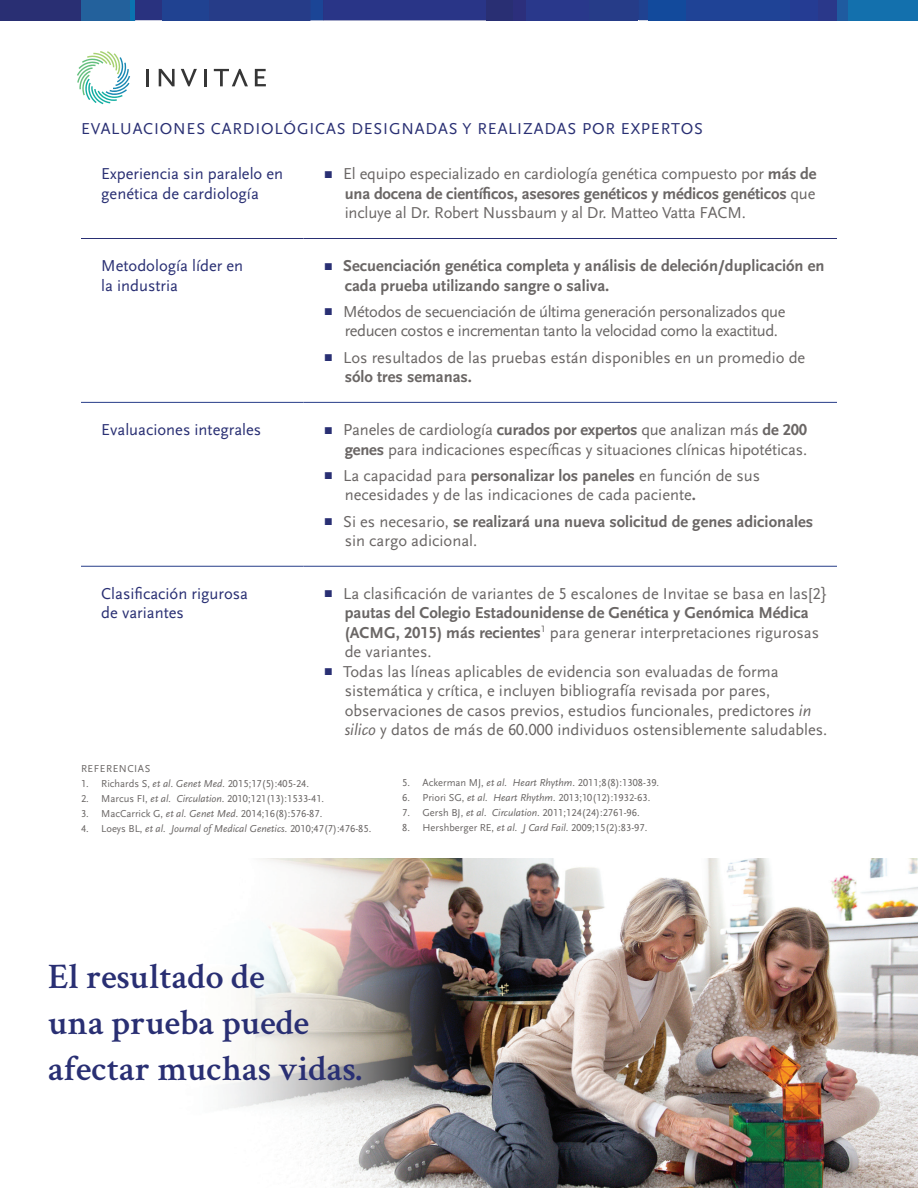
<style>
.page{position:relative;width:918px;height:1188px;background:#fff}
.page>*{position:absolute;margin:0;border:0;box-sizing:border-box;transform-origin:0 0}
.t1{font:600 36px/45.8px "Crimson Text";color:#292f73}
.t2{font:16.5px/19.5px "Invitae";color:#6a6665}
.t3{font:700 16.5px/19.5px "Invitae";color:#6a6665}
.t4{font:16.5px/19.5px "Invitae";color:#292f73}
.t5{font:16.5px/19.5px "Invitae";letter-spacing:-.025em;color:#6a6665}
.t6{font:16.5px "Invitae";letter-spacing:.05em;color:#292f73}
.t7{font:10.5px "Invitae";color:#6a6665}
.t8{font:italic 10.5px "Invitae";color:#6a6665}
.t9{font:10.5px "Invitae";letter-spacing:.05em;color:#6a6665}
.s1{font-size:15px;color:#292f73}
.s2{font-weight:700}
.s3{font-weight:400;font-size:15px;color:#292f73}
.s4{font-weight:400}
.s5{font-style:italic}
.s6{font-style:normal}
</style>
<div class="page">
<img style="left:225px;top:859px;width:693px;height:329px">
<div style="left:0;top:0;width:209px;height:20px;background:#292f73"></div>
<div style="left:162px;top:0;width:162px;height:20px;background:#263c88"></div>
<div style="left:81px;top:0;width:50px;height:20px;background:#23619c"></div>
<div style="left:323px;top:0;width:217px;height:20px;background:#292f73"></div>
<div style="left:526px;top:0;width:318px;height:20px;background:#263c88"></div>
<svg style="left:135px;top:0;width:27px;height:20px"></svg>
<div style="left:162px;top:0;width:46px;height:20px;background:#204291"></div>
<hr style="left:131px;top:0;width:4px;height:20px;background:#0b73b0">
<svg style="left:310px;top:0;width:176px;height:21px;background:#2d3b8b"></svg>
<div style="left:685px;top:0;width:106px;height:20px;background:#1f4396"></div>
<div style="left:648px;top:0;width:37px;height:20px;background:#124a9c"></div>
<div style="left:513px;top:0;width:13px;height:20px;background:#2c2f7c"></div>
<div style="left:526px;top:0;width:63px;height:20px;background:#29388b"></div>
<div style="left:837px;top:0;width:81px;height:20px;background:#1370ad"></div>
<div style="left:818px;top:0;width:19px;height:20px;background:#2a388a"></div>
<div style="left:791px;top:0;width:27px;height:20px;background:#253c93"></div>
<div style="left:837px;top:0;width:11px;height:20px;background:#1f5ba0"></div>
<hr style="left:146px;top:69px;width:3px;height:17px;background:#363636">
<hr style="left:204px;top:69px;width:3px;height:17px;background:#363636">
<svg style="left:255px;top:69px;width:11px;height:17px"></svg>
<svg style="left:181px;top:69px;width:16px;height:17px"></svg>
<svg style="left:214px;top:69px;width:34px;height:17px"></svg>
<svg style="left:159px;top:69px;width:16px;height:17px"></svg>
<svg style="left:77px;top:51px;width:53px;height:53px"></svg>
<hr style="left:81px;top:238px;width:222px;height:1px;background:#292f73">
<hr style="left:303px;top:238px;width:534px;height:1px;background:#292f73">
<hr style="left:81px;top:402px;width:222px;height:1px;background:#263c88">
<hr style="left:303px;top:402px;width:534px;height:1px;background:#263c88">
<hr style="left:81px;top:566px;width:222px;height:1px;background:#263c88">
<hr style="left:303px;top:566px;width:534px;height:1px;background:#263c88">
<p class="t6" style="left:81px;top:120px;width:624px">EVALUACIONES CARDIOLÓGICAS DESIGNADAS Y REALIZADAS POR EXPERTOS</p>
<p class="t4" style="left:101px;top:165px;width:184px">Experiencia sin paralelo en genética de cardiología</p>
<p class="t2" style="left:345px;top:165px;width:473px;text-align:justify;text-indent:-21px"><span class="s1">▪</span> El equipo especializado en cardiología genética compuesto por <span class="s2">más de una docena de científicos, asesores genéticos y médicos genéticos</span> que incluye al Dr. Robert Nussbaum y al Dr. Matteo Vatta FACM.</p>
<p class="t4" style="left:101px;top:256px;width:144px">Metodología líder en la industria</p>
<p class="t3" style="left:345px;top:256px;width:481px;text-indent:-21px"><span class="s3">▪</span> Secuenciación genética completa y análisis de deleción/duplicación en cada prueba utilizando sangre o saliva.</p>
<p class="t5" style="left:345px;top:302px;width:442px;text-indent:-21px"><span class="s1">▪</span> Métodos de secuenciación de última generación personalizados que reducen costos e incrementan tanto la velocidad como la exactitud.</p>
<p class="t2" style="left:345px;top:348px;width:462px;text-indent:-21px"><span class="s1">▪</span> Los resultados de las pruebas están disponibles en un promedio de <span class="s2">sólo tres semanas.</span></p>
<p class="t4" style="left:101px;top:420px;width:162px">Evaluaciones integrales</p>
<p class="t2" style="left:324px;top:420px;width:485px;text-align:right"><span class="s1">▪</span> Paneles de cardiología <span class="s2">curados por expertos</span> que analizan más <span class="s2">de 200 genes</span> para indicaciones específicas y situaciones clínicas hipotéticas.</p>
<p class="t2" style="left:345px;top:466px;width:417px;text-indent:-21px"><span class="s1">▪</span> La capacidad para <span class="s2">personalizar los paneles</span> en función de sus necesidades y de las indicaciones de cada paciente<span class="s2">.</span></p>
<p class="t3" style="left:345px;top:512px;width:470px;text-indent:-21px"><span class="s3">▪</span> <span class="s4">Si es necesario,</span> se realizará una nueva solicitud de genes adicionales <span class="s4">sin cargo adicional.</span></p>
<p class="t4" style="left:101px;top:584px;width:148px">Clasificación rigurosa de variantes</p>
<p class="t2" style="left:345px;top:584px;width:484px;text-indent:-21px"><span class="s1">▪</span> La clasificación de variantes de 5 escalones de Invitae se basa en las[2} <span class="s2">pautas del Colegio Estadounidense de Genética y Genómica Médica (ACMG, 2015) más recientes</span><sup>1</sup> para generar interpretaciones rigurosas de variantes.</p>
<p class="t2" style="left:345px;top:662px;width:484px;text-indent:-21px"><span class="s1">▪</span> Todas las líneas aplicables de evidencia son evaluadas de forma sistemática y crítica, e incluyen bibliografía revisada por pares, observaciones de casos previos, estudios funcionales, predictores <span class="s5">in silico</span> y datos de más de 60.000 individuos ostensiblemente saludables.</p>
<p class="t9" style="left:81px;top:763px;width:71px">REFERENCIAS</p>
<p class="t7" style="left:81px;top:778px;width:230px">1. Richards S, <span class="s5">et al. Genet Med.</span> 2015;17(5):405-24.</p>
<p class="t7" style="left:81px;top:793px;width:245px">2. Marcus FI, <span class="s5">et al. Circulation</span>. 2010;121(13):1533-41.</p>
<p class="t7" style="left:81px;top:808px;width:243px">3. MacCarrick G, <span class="s5">et al. Genet Med.</span> 2014;16(8):576-87.</p>
<p class="t8" style="left:81px;top:823px;width:292px"><span class="s6">4. Loeys BL,</span> et al. Journal of Medical Genetics. <span class="s6">2010;47(7):476-85.</span></p>
<p class="t7" style="left:402px;top:777px;width:258px">5. Ackerman MJ, <span class="s5">et al. Heart Rhythm</span>. 2011;8(8):1308-39.</p>
<p class="t7" style="left:402px;top:792px;width:250px">6. Priori SG, <span class="s5">et al. Heart Rhythm.</span> 2013;10(12):1932-63.</p>
<p class="t7" style="left:402px;top:807px;width:239px">7. Gersh BJ, <span class="s5">et al. Circulation</span>. 2011;124(24):2761-96.</p>
<p class="t7" style="left:402px;top:822px;width:247px">8. Hershberger RE, <span class="s5">et al. J Card Fail</span>. 2009;15(2):83-97.</p>
<h1 class="t1" style="left:48px;top:951px;width:316px">El resultado de<br>una prueba puede afectar muchas vidas.</h1>
</div>
